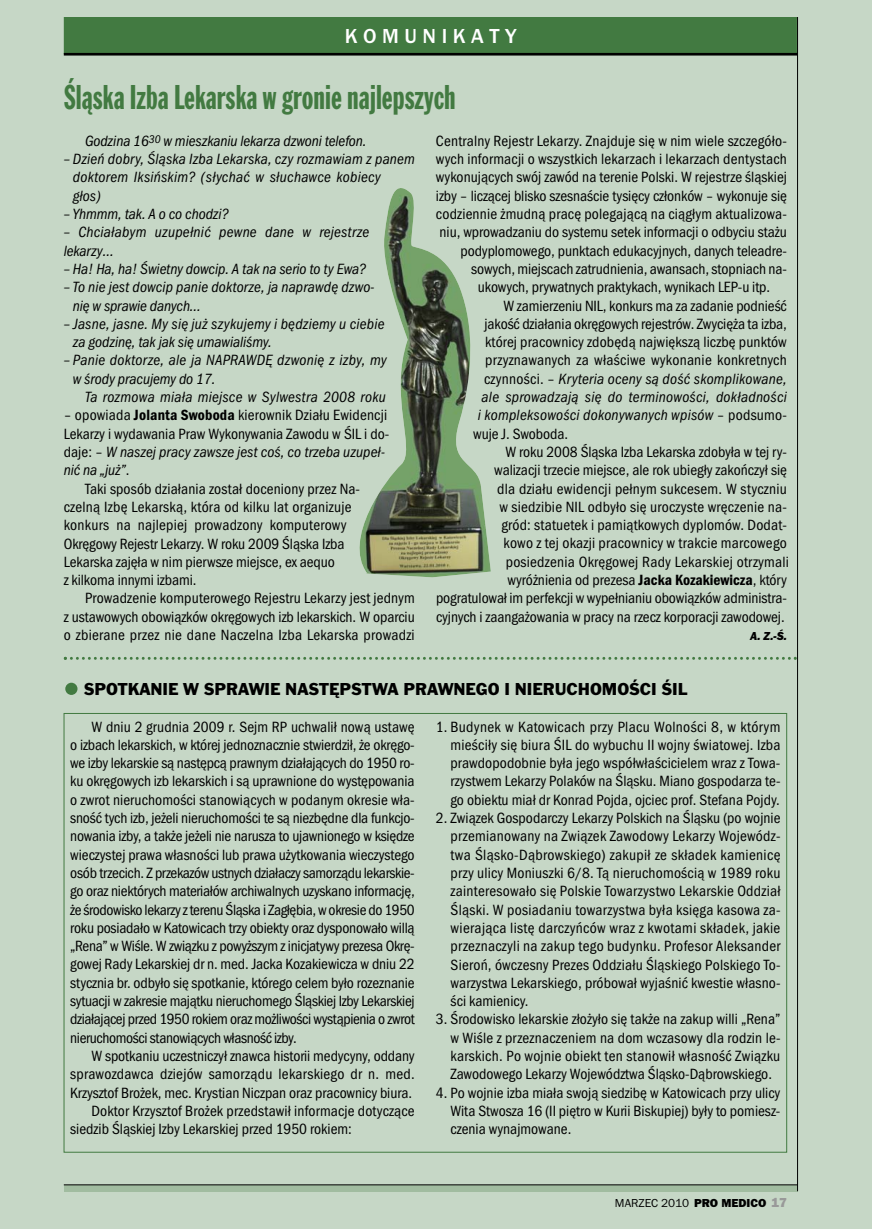
<style>
.page{position:relative;width:872px;height:1229px;background:#c6d7c6}
.page>*{position:absolute;margin:0;border:0;box-sizing:border-box;transform-origin:0 0}
.t1{font:36px "Franklin Got TCE Ext Con";color:#427a41;scale:.9 1}
.t2{font:500 21px "Franklin Got URWTCE";color:#fff}
.t3{font:18px "Franklin Got TCE";color:#000}
.t4{font:15.3px/18.3px "Franklin Got URWTCE Boo Con";color:#000;text-align:justify}
.t5{font:15.3px/18.3px "Franklin Got URWTCE Boo Con Ita";letter-spacing:.01em;color:#000}
.t6{font:12px "Franklin Got URWTCE Boo";color:#000}
.t7{font:12px "Franklin Got URWTCE Hea Ita";color:#000;scale:.95 1}
.s1{font-family:"Franklin Got URWTCE Dem Con"}
.s2{font-family:"Franklin Got URWTCE Boo Con"}
.s3{font-family:"Franklin Got URWTCE Hea"}
.s4{font-family:"Franklin Got URWTCE Hea";font-size:13.5px;color:#999}
</style>
<div class="page">
<div style="left:65px;top:19px;width:731px;height:34px;background:#427a41"></div>
<div style="left:64px;top:17px;width:733px;height:37px;border:2px solid #427a41"></div>
<hr style="left:64px;top:53px;width:733px;height:3px;background:#000">
<div style="left:64px;top:1185px;width:733px;height:6px;background:#a1bca0"></div>
<hr style="left:64px;top:1184px;width:733px;height:1px;background:#000">
<hr style="left:797px;top:17px;width:1px;height:1174px;background:#000">
<div style="left:65px;top:683px;width:12px;height:12px;background:#427a41;border-radius:50%"></div>
<svg style="left:64px;top:657px;width:732px;height:3px"></svg>
<img style="left:359px;top:188px;width:132px;height:389px">
<h2 class="t2" style="left:345px;top:27px;width:173px">K O M U N I K A T Y</h2>
<h1 class="t1" style="left:64px;top:83px;width:437px">Śląska Izba Lekarska w gronie najlepszych</h1>
<p class="t5" style="left:85px;top:133px;width:283px">Go dzi na 16<sup>30</sup> w miesz ka niu le ka rza dzwo ni te le fon.</p>
<p class="t5" style="left:73px;top:151px;width:343px;text-indent:-9px">– Dzień do bry, Ślą ska Izba Le kar ska, czy roz ma wiam z pa nem dok to rem Ik siń skim? (sły chać w słu chaw ce ko bie cy<br>głos)</p>
<p class="t5" style="left:64px;top:206px;width:166px">– Yhmmm, tak. A o co cho dzi?</p>
<p class="t5" style="left:64px;top:224px;width:307px">– Chcia ła bym uzu peł nić pew ne da ne w re je strze le ka rzy…</p>
<p class="t5" style="left:64px;top:261px;width:304px">– Ha! Ha, ha! Świet ny dow cip. A tak na se rio to ty Ewa?</p>
<p class="t5" style="left:73px;top:279px;width:303px;text-indent:-9px">– To nie jest dow cip pa nie dok to rze, ja na praw dę dzwo - nię w spra wie da nych…</p>
<p class="t5" style="left:73px;top:316px;width:313px;text-indent:-9px">– Ja sne, ja sne. My się już szy ku je my i bę dzie my u cie bie za go dzi nę, tak jak się uma wia li śmy.</p>
<p class="t5" style="left:73px;top:353px;width:315px;text-indent:-9px">– Pa nie dok to rze, ale ja NA PRAW DĘ dzwo nię z izby, my w śro dy pra cu je my do 17.</p>
<p class="t5" style="left:85px;top:389px;width:302px">Ta roz mo wa mia ła miej sce w Syl we stra 2008 ro ku</p>
<p class="t4" style="left:64px;top:408px;width:327px">– opo wia da <span class="s1">Jo lan ta Swo bo da</span> kie row nik Dzia łu Ewi den cji<br>Le ka rzy i wy da wa nia Praw Wy ko ny wa nia Za wo du w ŚIL i do -</p>
<p class="t5" style="left:64px;top:444px;width:323px"><span class="s2">da je: –</span> W na szej pra cy za wsze jest coś, co trze ba uzu peł - nić na „już”<span class="s2">.</span></p>
<p class="t4" style="left:64px;top:481px;width:298px;text-align:left;text-indent:21px">Ta ki spo sób dzia ła nia zo stał do ce nio ny przez Na - czel ną Izbę Le kar ską, któ ra od kil ku lat or ga ni zu je kon kurs na naj le piej pro wa dzo ny kom pu te ro wy Okrę go wy Re jestr Le ka rzy. W ro ku 2009 Ślą ska Izba Le kar ska za ję ła w nim pierw sze miej sce, ex aequo<br>z kil ko ma in ny mi izba mi.</p>
<p class="t4" style="left:64px;top:591px;width:352px;text-indent:21px">Pro wa dze nie kom pu te ro we go Re je stru Le ka rzy jest jed nym z usta wo wych obo wiąz ków okrę go wych izb le kar skich. W opar ciu o zbie ra ne przez nie da ne Na czel na Izba Le kar ska pro wa dzi</p>
<p class="t4" style="left:436px;top:133px;width:352px">Cen tral ny Re jestr Le ka rzy. Znaj du je się w nim wie le szcze gó ło -</p>
<p class="t4" style="left:436px;top:151px;width:352px">wych in for ma cji o wszyst kich le ka rzach i le ka rzach den ty stach</p>
<p class="t4" style="left:436px;top:170px;width:352px">wy ko nu ją cych swój za wód na te re nie Pol ski. W re je strze ślą skiej</p>
<p class="t4" style="left:436px;top:188px;width:352px">izby – li czą cej bli sko szes na ście ty się cy człon ków – wy ko nu je się</p>
<p class="t4" style="left:436px;top:206px;width:352px">co dzien nie żmud ną pra cę po le ga ją cą na cią głym ak tu ali zo wa -</p>
<p class="t4" style="left:439px;top:225px;width:349px">niu, wpro wa dza niu do sys te mu se tek in for ma cji o od by ciu sta żu</p>
<p class="t4" style="left:460px;top:243px;width:328px">po dy plo mo we go, punk tach edu ka cyj nych, da nych te le adre -</p>
<p class="t4" style="left:471px;top:261px;width:317px">so wych, miej scach za trud nie nia, awan sach, stop niach na -</p>
<p class="t4" style="left:478px;top:279px;width:294px">uko wych, pry wat nych prak ty kach, wy ni kach LEP -u itp.</p>
<p class="t4" style="left:503px;top:298px;width:285px">W za mie rze niu NIL, kon kurs ma za za da nie pod nieść</p>
<p class="t4" style="left:484px;top:316px;width:304px">ja kość dzia ła nia okrę go wych re je strów. Zwy cię ża ta izba,</p>
<p class="t4" style="left:485px;top:334px;width:303px">któ rej pra cow ni cy zdo bę dą naj więk szą licz bę punk tów</p>
<p class="t4" style="left:485px;top:353px;width:303px">przy zna wa nych za wła ści we wy ko na nie kon kret nych</p>
<p class="t5" style="left:478px;top:371px;width:310px;text-align:center"><span class="s2">czyn no ści. –</span> Kry te ria oce ny są dość skom pli ko wa ne, ale spro wa dza ją się do ter mi no wo ści, do kład no ści i kom plek so wo ści do ko ny wa nych wpi sów <span class="s2">– pod su mo -</span></p>
<p class="t4" style="left:473px;top:426px;width:96px">wu je J. Swo bo da.</p>
<p class="t4" style="left:505px;top:444px;width:283px">W ro ku 2008 Ślą ska Izba Le kar ska zdo by ła w tej ry -</p>
<p class="t4" style="left:494px;top:462px;width:294px">wa li za cji trze cie miej sce, ale rok ubie gły za koń czył się</p>
<p class="t4" style="left:497px;top:481px;width:291px">dla dzia łu ewi den cji peł nym suk ce sem. W stycz niu</p>
<p class="t4" style="left:499px;top:499px;width:289px">w sie dzi bie NIL od by ło się uro czy ste wrę cze nie na -</p>
<p class="t4" style="left:501px;top:517px;width:287px">gród: sta tu etek i pa miąt ko wych dy plo mów. Do dat -</p>
<p class="t4" style="left:503px;top:536px;width:285px">ko wo z tej oka zji pra cow ni cy w trak cie mar co we go</p>
<p class="t4" style="left:506px;top:554px;width:285px">po sie dze nia Okrę go wej Ra dy Le kar skiej otrzy ma li</p>
<p class="t4" style="left:507px;top:572px;width:281px">wy róż nie nia od pre ze sa <span class="s1">Jac ka Ko za kie wi cza</span>, któ ry</p>
<p class="t4" style="left:436px;top:591px;width:352px">po gra tu lo wał im per fek cji w wy peł nia niu obo wiąz ków ad mi ni stra -</p>
<p class="t4" style="left:436px;top:609px;width:350px">cyj nych i za an ga żo wa nia w pra cy na rzecz kor po ra cji za wo do wej.</p>
<p class="t7" style="left:750px;top:632px;width:40px">A. Z.-Ś.</p>
<p class="t3" style="left:84px;top:683px;width:605px">SPOTKANIE W SPRAWIE NASTĘPSTWA PRAWNEGO I NIERUCHOMOŚCI ŚIL</p>
<p class="t4" style="left:70px;top:719px;width:346px;text-indent:21px">W dniu 2 grud nia 2009 r. Sejm RP uchwa lił no wą usta wę o izbach le kar skich, w któ rej jed no znacz nie stwier dził, że okrę go - we izby le kar skie są na stęp cą praw nym dzia ła ją cych do 1950 ro - ku okrę go wych izb le kar skich i są upraw nio ne do wy stę po wa nia o zwrot nie ru cho mo ści sta no wią cych w po da nym okre sie wła - sność tych izb, je że li nie ru cho mo ści te są nie zbęd ne dla funk cjo - no wa nia izby, a tak że je że li nie na ru sza to ujaw nio ne go w księ dze wie czy stej pra wa wła sno ści lub pra wa użyt ko wa nia wie czy ste go osób trze cich. Z prze ka zów ust nych dzia ła czy sa mo rzą du le kar skie - go oraz nie któ rych ma te ria łów ar chi wal nych uzy ska no in for ma cję, że śro do wi sko le ka rzy z te re nu Ślą ska i Za głę bia, w okre sie do 1950 ro ku po sia da ło w Ka to wi cach trzy obiek ty oraz dys po no wa ło wil lą „Re na” w Wi śle. W związ ku z po wyż szym z ini cja ty wy pre ze sa Okrę - go wej Ra dy Le kar skiej dr n. med. Jac ka Ko za kie wi cza w dniu 22 stycz nia br. od by ło się spo tka nie, któ re go ce lem by ło ro ze zna nie sy tu acji w za kre sie ma jąt ku nie ru cho me go Ślą skiej Izby Le kar skiej dzia ła ją cej przed 1950 ro kiem oraz moż li wo ści wy stą pie nia o zwrot nie ru cho mo ści sta no wią cych wła sność izby.</p>
<p class="t4" style="left:91px;top:1048px;width:325px">W spo tka niu uczest ni czył znaw ca hi sto rii me dy cy ny, od da ny</p>
<p class="t4" style="left:70px;top:1066px;width:346px">spra woz daw ca dzie jów sa mo rzą du le kar skie go dr n. med.</p>
<p class="t4" style="left:70px;top:1085px;width:343px">Krzysz tof Bro żek, mec. Kry stian Nicz pan oraz pra cow ni cy biu ra.</p>
<p class="t4" style="left:91px;top:1103px;width:325px">Doktor Krzysz tof Bro żek przed sta wił in for ma cje do ty czą ce</p>
<p class="t4" style="left:70px;top:1121px;width:283px">sie dzib Ślą skiej Izby Le kar skiej przed 1950 ro kiem:</p>
<p class="t4" style="left:450px;top:719px;width:332px;text-indent:-14px">1. Bu dy nek w Ka to wi cach przy Pla cu Wol no ści 8, w któ rym mie ści ły się biu ra ŚIL do wy bu chu II woj ny świa to wej. Izba praw do po dob nie by ła je go współ wła ści cie lem wraz z To wa - rzy stwem Le ka rzy Po la ków na Ślą sku. Mia no go spo da rza te - go obiek tu miał dr Kon rad Poj da, oj ciec prof. Ste fa na Poj dy.</p>
<p class="t4" style="left:450px;top:810px;width:331px;text-indent:-15px">2. Zwią zek Go spo dar czy Le ka rzy Pol skich na Ślą sku (po woj nie prze mia no wa ny na Zwią zek Za wo do wy Le ka rzy Wo je wódz - twa Ślą sko -Dą brow skie go) za ku pił ze skła dek ka mie ni cę przy uli cy Mo niusz ki 6/8. Tą nie ru cho mo ścią w 1989 ro ku za in te re so wa ło się Pol skie To wa rzy stwo Le kar skie Od dział Ślą ski. W po sia da niu to wa rzy stwa by ła księ ga ka so wa za - wie ra ją ca li stę dar czyń ców wraz z kwo ta mi skła dek, ja kie prze zna czy li na za kup te go bu dyn ku. Pro fe sor Alek san der Sie roń, ów cze sny Pre zes Od dzia łu Ślą skie go Pol skie go To - wa rzy stwa Le kar skie go, pró bo wał wy ja śnić kwe stie wła sno - ści ka mie ni cy.</p>
<p class="t4" style="left:450px;top:1011px;width:332px;text-indent:-14px">3. Śro do wi sko le kar skie zło ży ło się tak że na za kup wil li „Re na” w Wi śle z prze zna cze niem na dom wcza so wy dla ro dzin le - kar skich. Po woj nie obiekt ten sta no wił wła sność Związ ku Za wo do we go Le ka rzy Wo je wódz twa Ślą sko -Dą brow skie go.</p>
<p class="t4" style="left:450px;top:1085px;width:331px;text-indent:-14px">4. Po woj nie izba mia ła swo ją sie dzi bę w Ka to wi cach przy uli cy Wi ta Stwo sza 16 (II pię tro w Ku rii Bi sku piej) by ły to po miesz - cze nia wy naj mo wa ne.</p>
<p class="t6" style="left:615px;top:1199px;width:173px">MARZEC 2010 <span class="s3">PRO MEDICO</span> <span class="s4">17</span></p>
</div>
